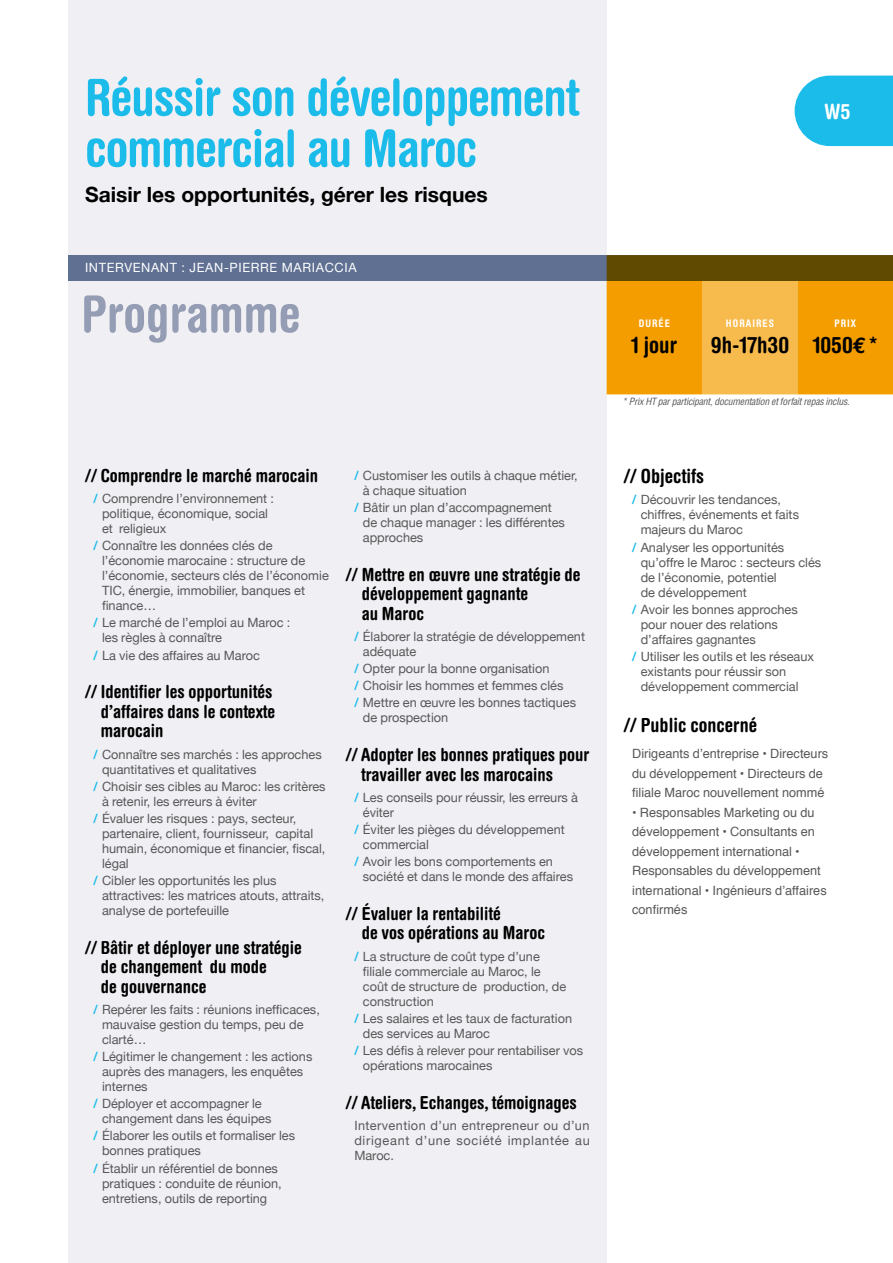
<style>
.page{position:relative;width:893px;height:1263px;background:#fff}
.page>*{position:absolute;margin:0;border:0;box-sizing:border-box;transform-origin:0 0}
.t1{font:700 condensed 51px/51px "Helvetica Rounded";letter-spacing:-.02em;color:#1bbbea}
.t2{font:700 condensed 51px "Helvetica Rounded";color:#959db5}
.t3{font:700 condensed 22.5px "Helvetica Rounded";color:#000}
.t4{font:700 21px "Helvetica Neue";color:#000}
.t5{font:700 condensed 21px "Helvetica Rounded";color:#fff}
.t6{font:700 condensed 19.5px "Helvetica Rounded";color:#000}
.t7{font:700 condensed 18px/19.5px "Helvetica Rounded";color:#000}
.t8{font:12.75px/15px "Helvetica Neue";color:#58585a}
.t9{font:12.75px/19.5px "Helvetica";color:#58585a}
.t10{font:12.75px "Helvetica Neue";letter-spacing:.05em;color:#fff}
.t11{font:700 condensed 10.5px "Helvetica Rounded";color:#fff}
.t12{font:italic condensed 9.75px "Helvetica";letter-spacing:-.02em;color:#58585a}
.s1{font-family:"Helvetica Rounded";font-weight:700;font-stretch:condensed;color:#1bbbea}
.s2{font-family:"Euro Mono";font-stretch:normal}
</style>
<div class="page">
<div style="left:68px;top:0;width:539px;height:1263px;background:#f0f0f4"></div>
<svg style="left:795px;top:76px;width:98px;height:70px;background:#2bbfeb"></svg>
<div style="left:607px;top:281px;width:286px;height:113px;background:#f49d00"></div>
<svg style="left:68px;top:255px;width:825px;height:26px;background:#5f625f"></svg>
<div style="left:702px;top:281px;width:96px;height:113px;background:#f7ba4c"></div>
<h1 class="t1" style="left:85px;top:71px;width:495px">Réussir son développement commercial au Maroc</h1>
<h3 class="t4" style="left:85px;top:181px;width:404px">Saisir les opportunités, gérer les risques</h3>
<p class="t10" style="left:85px;top:260px;width:207px">I ntervenant : j ean-pierre MARIACCIA</p>
<h1 class="t2" style="left:81px;top:283px;width:221px">Programme</h1>
<h3 class="t7" style="left:85px;top:465px;width:235px">// Comprendre le marché marocain</h3>
<p class="t8" style="left:102px;top:491px;width:173px;text-indent:-9px"><span class="s1">/</span> Comprendre l’environnement : politique, économique, social et religieux</p>
<p class="t8" style="left:102px;top:538px;width:228px;text-indent:-9px"><span class="s1">/</span> Connaître les données clés de l’économie marocaine : structure de l’économie, secteurs clés de l’économie<br>TIC, énergie, immobilier, banques et finance…</p>
<p class="t8" style="left:102px;top:615px;width:190px;text-indent:-9px"><span class="s1">/</span> Le marché de l’emploi au Maroc : les règles à connaître</p>
<p class="t8" style="left:94px;top:647px;width:168px"><span class="s1">/</span> La vie des affaires au M aroc</p>
<h3 class="t7" style="left:101px;top:682px;width:176px;text-indent:-16px">// Identifier les opportunités d’affaires dans le contexte marocain</h3>
<p class="t8" style="left:102px;top:746px;width:221px;text-indent:-9px"><span class="s1">/</span> Connaître ses marchés : les approches quantitatives et qualitatives</p>
<p class="t8" style="left:102px;top:779px;width:225px;text-indent:-9px"><span class="s1">/</span> Choisir ses cibles au Maroc: les critères à retenir, les erreurs à éviter</p>
<p class="t8" style="left:102px;top:811px;width:225px;text-indent:-9px"><span class="s1">/</span> Évaluer les risques : pays, secteur, partenaire, client, fournisseur, capital humain, économique et financier, fiscal, légal</p>
<p class="t8" style="left:102px;top:873px;width:224px;text-indent:-9px"><span class="s1">/</span> Cibler les opportunités les plus attractives: les matrices atouts, attraits, analyse de portefeuille</p>
<h3 class="t7" style="left:101px;top:937px;width:202px;text-indent:-16px">// Bâtir et déployer une stratégie de changement du mode<br>de gouvernance</h3>
<p class="t8" style="left:102px;top:1002px;width:219px;text-indent:-9px"><span class="s1">/</span> Repérer les faits : réunions inefficaces, mauvaise gestion du temps, peu de clarté…</p>
<p class="t8" style="left:102px;top:1049px;width:212px;text-indent:-9px"><span class="s1">/</span> Légitimer le changement : les actions auprès des managers, les enquêtes internes</p>
<p class="t8" style="left:102px;top:1096px;width:171px;text-indent:-9px"><span class="s1">/</span> Déployer et accompagner le changement dans les équipes</p>
<p class="t8" style="left:102px;top:1128px;width:195px;text-indent:-9px"><span class="s1">/</span> élaborer les outils et formaliser les bonnes pratiques</p>
<p class="t8" style="left:102px;top:1160px;width:181px;text-indent:-9px"><span class="s1">/</span> établir un référentiel de bonnes pratiques : conduite de réunion, entretiens, outils de reporting</p>
<p class="t8" style="left:363px;top:468px;width:216px;text-indent:-9px"><span class="s1">/</span> Customiser les outils à chaque métier, à chaque situation</p>
<p class="t8" style="left:363px;top:500px;width:204px;text-indent:-9px"><span class="s1">/</span> Bâtir un plan d’accompagnement de chaque manager : les différentes approches</p>
<h3 class="t7" style="left:362px;top:564px;width:220px;text-indent:-16px">// Mettre en œuvre une stratégie de développement gagnante<br>au Maroc</h3>
<p class="t8" style="left:363px;top:629px;width:224px;text-indent:-9px"><span class="s1">/</span> Élaborer la stratégie de développement adéquate</p>
<p class="t8" style="left:354px;top:660px;width:223px;line-height:17.1px"><span class="s1">/</span> Opter pour la bonne organisation<br><span class="s1">/</span> Choisir les hommes et femmes clés<br><span class="s1">/</span> M ettre en œuvre les bonnes tactiques</p>
<p class="t8" style="left:363px;top:710px;width:87px">de prospection</p>
<h3 class="t7" style="left:361px;top:745px;width:230px;text-indent:-15px">// Adopter les bonnes pratiques pour travailler avec les marocains</h3>
<p class="t8" style="left:363px;top:790px;width:217px;text-indent:-9px"><span class="s1">/</span> Les conseils pour réussir, les erreurs à éviter</p>
<p class="t8" style="left:363px;top:822px;width:203px;text-indent:-9px"><span class="s1">/</span> Éviter les pièges du développement commercial</p>
<p class="t8" style="left:363px;top:854px;width:212px;text-indent:-9px"><span class="s1">/</span> Avoir les bons comportements en société et dans le monde des affaires</p>
<h3 class="t7" style="left:362px;top:903px;width:185px;text-indent:-16px">// Évaluer la rentabilité<br>de vos opérations au Maroc</h3>
<p class="t8" style="left:363px;top:948px;width:205px;text-indent:-9px"><span class="s1">/</span> La structure de coût type d’une filiale commerciale au Maroc, le coût de structure de production, de construction</p>
<p class="t8" style="left:363px;top:1011px;width:211px;text-indent:-9px"><span class="s1">/</span> Les salaires et les taux de facturation des services au M aroc</p>
<p class="t8" style="left:363px;top:1043px;width:222px;text-indent:-9px"><span class="s1">/</span> Les défis à relever pour rentabiliser vos opérations marocaines</p>
<h3 class="t7" style="left:346px;top:1092px;width:233px">// Ateliers, Echanges, témoignages</h3>
<p class="t8" style="left:354px;top:1118px;width:237px;text-align:justify">I ntervention d’un entrepreneur ou d’un dirigeant d’une société implantée au M aroc.</p>
<h3 class="t5" style="left:824px;top:99px;width:28px">W5</h3>
<p class="t11" style="left:639px;top:317px;width:7px">dur</p>
<p class="t11" style="left:658px;top:317px;width:12px">ée</p>
<p class="t11" style="left:726px;top:317px;width:14px">horaires</p>
<p class="t11" style="left:834px;top:317px;width:23px">pri x</p>
<h2 class="t3" style="left:711px;top:331px;width:168px">9h-17h30 1050<span class="s2">€</span>*</h2>
<h2 class="t3" style="left:631px;top:331px;width:47px">1 jour</h2>
<p class="t12" style="left:622px;top:396px;width:229px">* Prix HT par participant, documentation et forfait repas inclus.</p>
<h3 class="t6" style="left:624px;top:464px;width:82px">// Objectifs</h3>
<p class="t8" style="left:641px;top:492px;width:160px;text-indent:-9px"><span class="s1">/</span> Découvrir les tendances, chiffres, événements et faits majeurs du M aroc</p>
<p class="t8" style="left:641px;top:539px;width:182px;text-indent:-9px"><span class="s1">/</span> Analyser les opportunités qu’offre le M aroc : secteurs clés de l’économie, potentiel<br>de développement</p>
<p class="t8" style="left:641px;top:601px;width:159px;text-indent:-9px"><span class="s1">/</span> Avoir les bonnes approches pour nouer des relations d’affaires gagnantes</p>
<p class="t8" style="left:641px;top:649px;width:175px;text-indent:-9px"><span class="s1">/</span> Utiliser les outils et les réseaux existants pour réussir son développement commercial</p>
<h3 class="t6" style="left:624px;top:714px;width:135px">// Public concerné</h3>
<p class="t9" style="left:632px;top:744px;width:198px">Dirigeants d’entreprise • Directeurs du développement • Directeurs de filiale Maroc nouvellement nommé</p>
<p class="t9" style="left:632px;top:803px;width:196px">• Responsables Marketing ou du développement • Consultants en développement international •<br>Responsables du développement international • Ingénieurs d’affaires confirmés</p>
</div>
